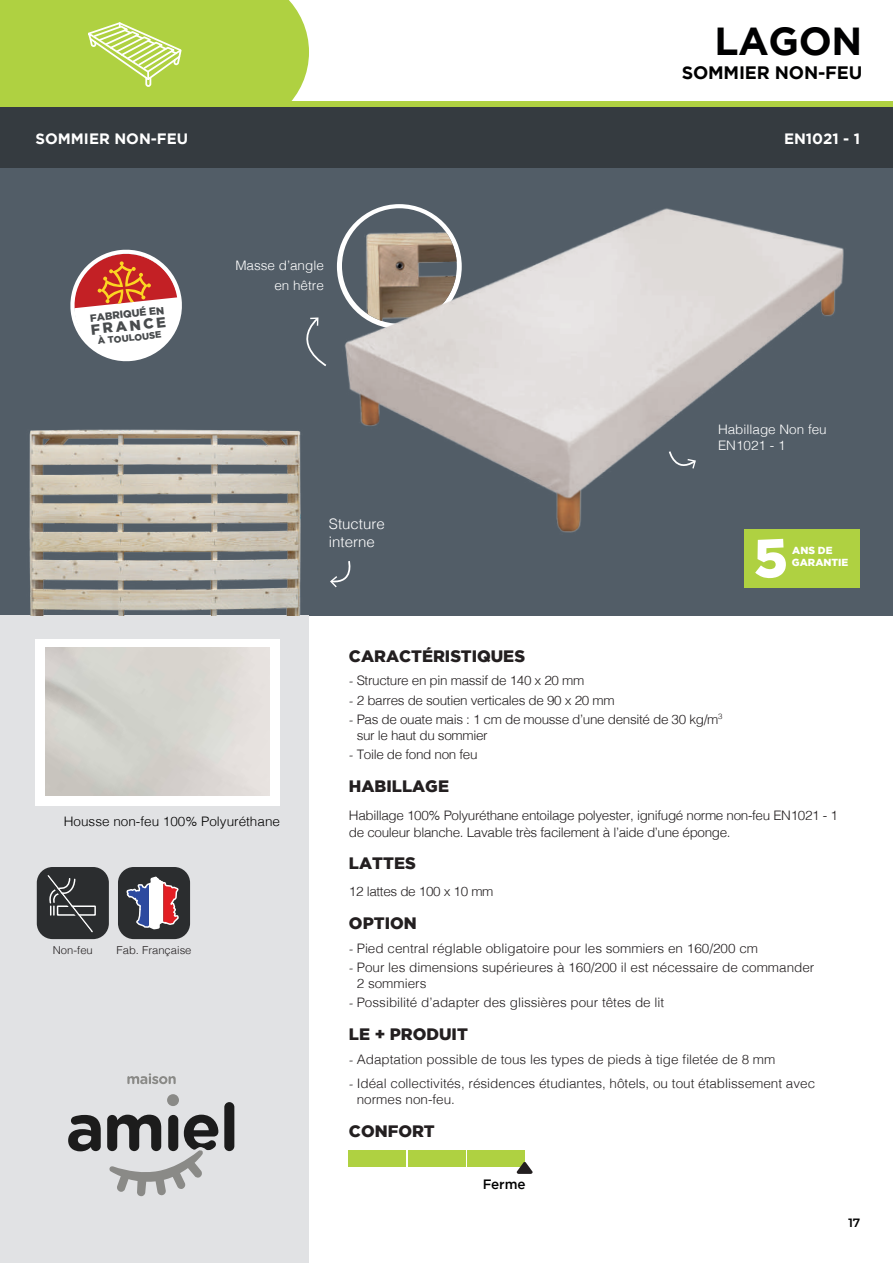
<style>
.page{position:relative;width:893px;height:1263px;background:#fff}
.page>*{position:absolute;margin:0;border:0;box-sizing:border-box;transform-origin:0 0}
.t1{font:700 39px "Gotham";letter-spacing:-.01em;color:#000001}
.t2{font:700 18px "Gotham";letter-spacing:-.01em;color:#000001}
.t3{font:900 16.5px "Gotham";color:#231f20}
.t4{font:700 15px "Gotham";color:#fff}
.t5{font:300 14.55px/17.7px "Helvetica";color:#fff}
.t6{font:900 14.4px "Gotham";color:#484b4d}
.t7{font:500 13.5px "Gotham";letter-spacing:-.01em;color:#000001}
.t8{font:300 13.05px/16.5px "Helvetica";color:#231f20}
.t9{font:300 13.05px/16.5px "Helvetica";letter-spacing:-.025em;color:#231f20}
.t10{font:300 13.05px/19.2px "Helvetica";color:#fff;text-align:right}
.t11{font:300 13.05px "Helvetica";color:#000}
.t12{font:500 12px "Montserrat";color:#000001}
.t13{font:300 10.95px "Helvetica";color:#231f20}
.t14{font:900 10.35px "Gotham";color:#484b4d}
.t15{font:900 10.2px "Gotham";color:#fff}
.t16{font:900 9.3px "Gotham";color:#484b4d}
.s1{font-family:"Minion Pro";font-weight:400}
</style>
<div class="page">
<div style="left:0;top:0;width:229px;height:106px;background:#afd141"></div>
<div style="left:0;top:104px;width:893px;height:511px;background:#525d67"></div>
<div style="left:0;top:615px;width:309px;height:648px;background:#e1e2e4"></div>
<svg style="left:88px;top:0;width:221px;height:101px"></svg>
<div style="left:167px;top:1094px;width:12px;height:12px;background:#8a8a87;border-radius:50%"></div>
<svg style="left:68px;top:1115px;width:33px;height:36px"></svg>
<svg style="left:107px;top:1115px;width:111px;height:81px"></svg>
<div style="left:224px;top:1102px;width:10px;height:49px;background:#1c1c1c;border-radius:5px"></div>
<svg style="left:127px;top:1073px;width:49px;height:11px"></svg>
<img style="left:29px;top:429px;width:272px;height:186px">
<div style="left:744px;top:529px;width:116px;height:58px;background:#afd141"></div>
<svg style="left:35px;top:639px;width:245px;height:166px;fill:#d7d6d0"></svg>
<svg style="left:70px;top:249px;width:112px;height:113px"></svg>
<svg style="left:330px;top:561px;width:21px;height:26px"></svg>
<svg style="left:306px;top:317px;width:21px;height:50px"></svg>
<div style="left:0;top:107px;width:893px;height:61px;background:#353b40"></div>
<div style="left:348px;top:1150px;width:58px;height:16px;background:#afd141"></div>
<div style="left:408px;top:1150px;width:57px;height:16px;background:#afd141"></div>
<div style="left:467px;top:1150px;width:58px;height:16px;background:#afd141"></div>
<svg style="left:516px;top:1162px;width:17px;height:12px"></svg>
<div style="left:37px;top:867px;width:72px;height:72px;background:#2b2d2f;border-radius:16px"></div>
<div style="left:57px;top:905px;width:39px;height:11px;border:1px solid #fff"></div>
<svg style="left:47px;top:875px;width:47px;height:58px"></svg>
<div style="left:118px;top:867px;width:72px;height:72px;background:#2b2d2f;border-radius:16px"></div>
<svg style="left:126px;top:867px;width:54px;height:63px"></svg>
<img style="left:336px;top:204px;width:508px;height:329px">
<div style="left:0;top:101px;width:893px;height:6px;background:#afd141"></div>
<h1 class="t1" style="left:714px;top:15px;width:149px">LAGON</h1>
<h2 class="t2" style="left:682px;top:61px;width:182px">SOMMIER NON-FEU</h2>
<p class="t4" style="left:36px;top:129px;width:154px">SOMMIER NON-FEU</p>
<p class="t4" style="left:784px;top:129px;width:78px">EN1021 - 1</p>
<p class="t14" style="left:89px;top:311px;width:76px;rotate:-6deg">FABRIQUÉ EN</p>
<p class="t6" style="left:90px;top:320px;width:77px;rotate:-6deg">FRANCE</p>
<p class="t16" style="left:97px;top:335px;width:65px;rotate:-6deg">À TOULOUSE</p>
<p class="t10" style="left:235px;top:255px;width:90px">Masse d’angle en hêtre</p>
<p class="t5" style="left:329px;top:514px;width:57px">Stucture interne</p>
<p class="t10" style="left:718px;top:420px;width:110px;line-height:16.5px;text-align:left">Habillage Non feu<br>EN1021 - 1</p>
<p class="t15" style="left:792px;top:543px;width:42px">ANS DE</p>
<p class="t15" style="left:792px;top:556px;width:58px">GARANTIE</p>
<p class="t11" style="left:64px;top:810px;width:218px">Housse non-feu 100% Polyuréthane</p>
<p class="t13" style="left:53px;top:941px;width:42px">Non-feu</p>
<p class="t13" style="left:116px;top:941px;width:77px">Fab. Française</p>
<p class="t3" style="left:349px;top:644px;width:178px">CARACTÉRISTIQUES</p>
<p class="t9" style="left:349px;top:671px;width:237px"><span class="s1">-</span> Structure en pin massif de 140 x 20 mm</p>
<p class="t9" style="left:349px;top:691px;width:267px"><span class="s1">-</span> 2 barres de soutien verticales de 90 x 20 mm</p>
<p class="t9" style="left:357px;top:710px;width:367px;text-indent:-8px"><span class="s1">-</span> Pas de ouate mais : 1 cm de mousse d’une densité de 30 kg/m<sup>3 </sup>sur le haut du sommier</p>
<p class="t9" style="left:349px;top:746px;width:130px"><span class="s1">-</span> Toile de fond non feu</p>
<p class="t3" style="left:349px;top:775px;width:102px">HABILLAGE</p>
<p class="t9" style="left:349px;top:806px;width:490px">Habillage 100% Polyuréthane entoilage polyester, ignifugé norme non-feu EN1021 - 1 de couleur blanche. Lavable très facilement à l’aide d’une éponge.</p>
<p class="t3" style="left:349px;top:852px;width:68px">LATTES</p>
<p class="t9" style="left:349px;top:882px;width:146px">12 lattes de 100 x 10 mm</p>
<p class="t3" style="left:349px;top:911px;width:69px">OPTION</p>
<p class="t8" style="left:349px;top:939px;width:411px"><span class="s1">-</span> Pied central réglable obligatoire pour les sommiers en 160/200 cm</p>
<p class="t8" style="left:357px;top:958px;width:459px;text-indent:-8px"><span class="s1">-</span> Pour les dimensions supérieures à 160/200 il est nécessaire de commander<br>2 sommiers</p>
<p class="t8" style="left:349px;top:994px;width:317px"><span class="s1">-</span> Possibilité d’adapter des glissières pour têtes de lit</p>
<p class="t3" style="left:349px;top:1023px;width:120px">LE + PRODUIT</p>
<p class="t8" style="left:349px;top:1050px;width:428px"><span class="s1">-</span> Adaptation possible de tous les types de pieds à tige filetée de 8 mm</p>
<p class="t8" style="left:357px;top:1074px;width:460px;text-indent:-8px"><span class="s1">-</span> Idéal collectivités, résidences étudiantes, hôtels, ou tout établissement avec normes non-feu.</p>
<p class="t3" style="left:349px;top:1119px;width:87px">CONFORT</p>
<p class="t7" style="left:483px;top:1175px;width:44px">Ferme</p>
<p class="t12" style="left:848px;top:1213px;width:13px">17</p>
</div>
